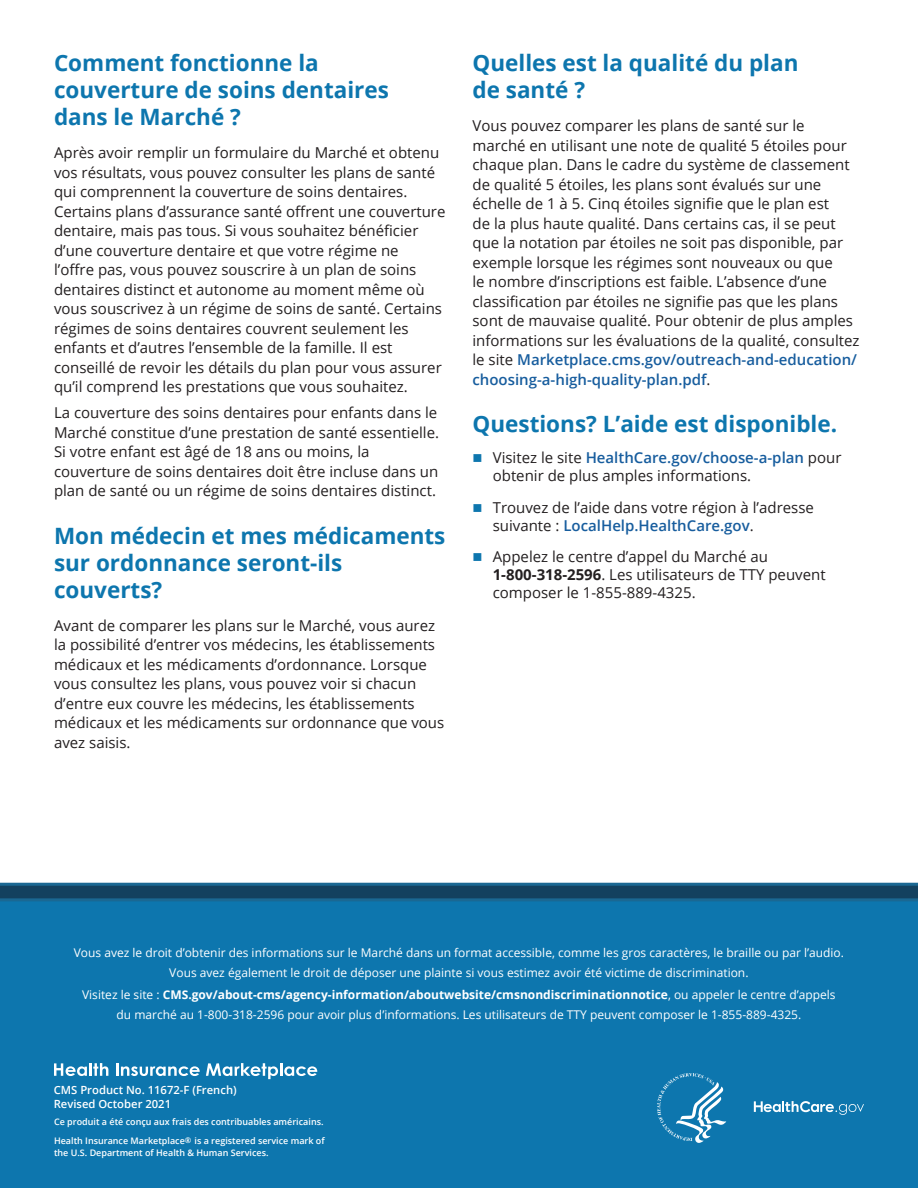
<style>
.page{position:relative;width:918px;height:1188px;background:#fff}
.page>*{position:absolute;margin:0;border:0;box-sizing:border-box;transform-origin:0 0}
.H2_-_NO_BOX{font:700 22.5px/27px "Open Sans";color:#0d76ae}
.text_no_indent{font:15px/19.5px "Open Sans";color:#231f20}
.text_bullet{font:15px/18px "Open Sans";color:#231f20}
.Disclaimer{font:12px/19.5px "Open Sans";color:#fff;text-align:center}
.Product_Number___Dat{font:600 11.25px "Open Sans";color:#fff}
.Taxpayer_Expense{font:600 9px/12px "Open Sans";color:#fff}
.s1{font-weight:600;color:#175d9e}
.s2{color:#0d76ae}
.s3{font-weight:700}
</style>
<div class="page">
<div style="left:0;top:890px;width:918px;height:298px;background:#0d76ae"></div>
<svg style="left:0;top:883px;width:918px;height:18px;background:#154c6e"></svg>
<svg style="left:754px;top:1101px;width:110px;height:14px"></svg>
<svg style="left:657px;top:1073px;width:69px;height:70px"></svg>
<svg style="left:54px;top:1063px;width:54px;height:13px"></svg>
<svg style="left:116px;top:1063px;width:84px;height:13px"></svg>
<svg style="left:206px;top:1063px;width:111px;height:16px"></svg>
<h2 class="H2_-_NO_BOX" style="left:54px;top:49px;width:336px">Comment fonctionne la couverture de soins dentaires dans le Marché ?</h2>
<p class="text_no_indent" style="left:54px;top:143px;width:393px">Après avoir remplir un formulaire du Marché et obtenu vos résultats, vous pouvez consulter les plans de santé qui comprennent la couverture de soins dentaires.<br>Certains plans d’assurance santé offrent une couverture dentaire, mais pas tous. Si vous souhaitez bénéficier d’une couverture dentaire et que votre régime ne<br>l’offre pas, vous pouvez souscrire à un plan de soins dentaires distinct et autonome au moment même où vous souscrivez à un régime de soins de santé. Certains régimes de soins dentaires couvrent seulement les enfants et d’autres l’ensemble de la famille. Il est conseillé de revoir les détails du plan pour vous assurer qu’il comprend les prestations que vous souhaitez.</p>
<p class="text_no_indent" style="left:54px;top:403px;width:387px">La couverture des soins dentaires pour enfants dans le Marché constitue d’une prestation de santé essentielle.<br>Si votre enfant est âgé de 18 ans ou moins, la couverture de soins dentaires doit être incluse dans un plan de santé ou un régime de soins dentaires distinct.</p>
<h2 class="H2_-_NO_BOX" style="left:54px;top:521px;width:393px">Mon médecin et mes médicaments sur ordonnance seront-ils couverts?</h2>
<p class="text_no_indent" style="left:54px;top:615px;width:392px">Avant de comparer les plans sur le Marché, vous aurez la possibilité d’entrer vos médecins, les établissements médicaux et les médicaments d’ordonnance. Lorsque vous consultez les plans, vous pouvez voir si chacun d’entre eux couvre les médecins, les établissements médicaux et les médicaments sur ordonnance que vous avez saisis.</p>
<h2 class="H2_-_NO_BOX" style="left:472px;top:49px;width:328px">Quelles est la qualité du plan de santé ?</h2>
<p class="text_no_indent" style="left:472px;top:116px;width:389px">Vous pouvez comparer les plans de santé sur le marché en utilisant une note de qualité 5 étoiles pour chaque plan. Dans le cadre du système de classement de qualité 5 étoiles, les plans sont évalués sur une échelle de 1 à 5. Cinq étoiles signifie que le plan est<br>de la plus haute qualité. Dans certains cas, il se peut que la notation par étoiles ne soit pas disponible, par exemple lorsque les régimes sont nouveaux ou que<br>le nombre d’inscriptions est faible. L’absence d’une classification par étoiles ne signifie pas que les plans sont de mauvaise qualité. Pour obtenir de plus amples informations sur les évaluations de la qualité, consultez le site <span class="s1">Marketplace.cms.gov/outreach-and-education/ choosing-a-high-quality-plan.pdf</span>.</p>
<h2 class="H2_-_NO_BOX" style="left:472px;top:410px;width:366px">Questions? L’aide est disponible.</h2>
<p class="text_bullet" style="left:493px;top:449px;width:350px;text-indent:-20px"><span class="s2">■</span> Visitez le site <span class="s1">HealthCare.gov/choose-a-plan</span> pour obtenir de plus amples informations.</p>
<p class="text_bullet" style="left:493px;top:498px;width:323px;text-indent:-20px"><span class="s2">■</span> Trouvez de l’aide dans votre région à l’adresse suivante : <span class="s1">LocalHelp.HealthCare.gov</span>.</p>
<p class="text_bullet" style="left:493px;top:548px;width:334px;text-indent:-20px"><span class="s2">■</span> Appelez le centre d’appel du Marché au<br><span class="s3">1-800-318-2596</span>. Les utilisateurs de TTY peuvent composer le 1-855-889-4325.</p>
<p class="Disclaimer" style="left:74px;top:943px;width:772px">Vous avez le droit d’obtenir des informations sur le Marché dans un format accessible, comme les gros caractères, le braille ou par l’audio.<br>Vous avez également le droit de déposer une plainte si vous estimez avoir été victime de discrimination.</p>
<p class="Disclaimer" style="left:82px;top:985px;width:755px">Visitez le site : <span class="s3">CMS.gov/about-cms/agency-information/aboutwebsite/cmsnondiscriminationnotice</span>, ou appeler le centre d’appels du marché au 1-800-318-2596 pour avoir plus d’informations. Les utilisateurs de TTY peuvent composer le 1-855-889-4325.</p>
<p class="Product_Number___Dat" style="left:54px;top:1082px;width:184px">CMS Product No. 11672-F (French)</p>
<p class="Product_Number___Dat" style="left:54px;top:1096px;width:119px">Revised October 2021</p>
<p class="Taxpayer_Expense" style="left:54px;top:1116px;width:271px">Ce produit a été conçu aux frais des contribuables américains.</p>
<p class="Taxpayer_Expense" style="left:54px;top:1135px;width:272px">Health Insurance Marketplace<sup>®</sup> is a registered service mark of the U.S. Department of Health &amp; Human Services.</p>
</div>
